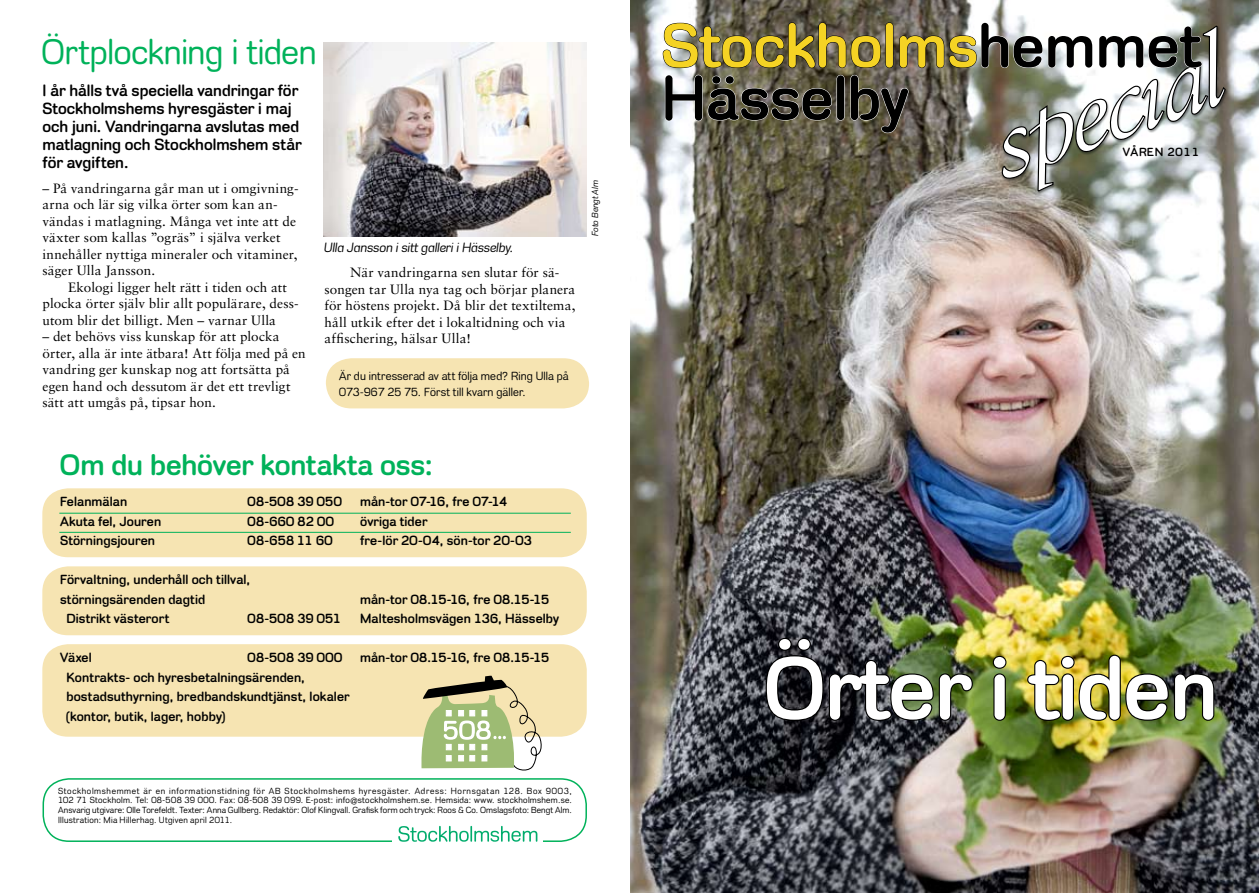
<style>
.page{position:relative;width:1259px;height:893px;background:#fff}
.page>*{position:absolute;margin:0;border:0;box-sizing:border-box;transform-origin:0 0}
.t1{font:700 90px "Stockholm Runt";letter-spacing:-.01em;color:#fff}
.t2{font:700 63px/52.5px "Stockholm Runt";color:#000}
.t3{font:36px "Stockholm Runt";letter-spacing:-.005em;color:#00b25a}
.t4{font:700 30px "Stockholm Runt";letter-spacing:-.005em;color:#00b25a}
.t5{font:700 16.5px/18px "Stockholm Runt";color:#000}
.t6{font:13.5px/16.5px "Sabon";letter-spacing:.01em;color:#000}
.t7{font:700 13.5px/19.5px "Stockholm Runt";letter-spacing:.01em;color:#000}
.t8{font:italic 13.5px "Stockholm Runt";color:#000}
.t9{font:12px/16.5px "Stockholm Runt";letter-spacing:.015em;color:#000}
.t10{font:700 12px "Stockholm Runt";letter-spacing:.05em;color:#000}
.t11{font:9px/9.8px "Stockholm Runt";letter-spacing:.03em;color:#000;text-align:justify}
.t12{font:italic 9px "Stockholm Runt";color:#000}
.s1{color:#f5d324}
</style>
<div class="page">
<div style="left:43px;top:778px;width:544px;height:64px;border:2px solid #00b25a;border-radius:26px"></div>
<div style="left:393px;top:816px;width:150px;height:47px;background:#fff"></div>
<svg style="left:398px;top:826px;width:139px;height:16px"></svg>
<img style="left:630px;top:0;width:629px;height:893px">
<div style="left:1000px;top:25px;width:259px;height:186px;background:#000;opacity:.42"></div>
<img style="left:1002px;top:25px;width:224px;height:760px">
<svg style="left:662px;top:22px;width:563px;height:169px"></svg>
<div style="left:42px;top:566px;width:545px;height:69px;background:#f6e4b2;border-radius:26px"></div>
<div style="left:42px;top:644px;width:545px;height:93px;background:#f6e4b2;border-radius:26px"></div>
<svg style="left:421px;top:676px;width:122px;height:95px"></svg>
<div style="left:42px;top:488px;width:545px;height:69px;background:#f6e4b2;border-radius:26px"></div>
<hr style="left:59px;top:513px;width:512px;height:1px;background:#00b25a">
<hr style="left:59px;top:532px;width:512px;height:1px;background:#00b25a">
<img style="left:324px;top:43px;width:263px;height:193px">
<img style="left:764px;top:637px;width:210px;height:85px">
<svg style="left:991px;top:655px;width:16px;height:67px"></svg>
<img style="left:1026px;top:653px;width:189px;height:69px">
<div style="left:326px;top:358px;width:263px;height:50px;background:#f6e4b2"></div>
<h3 class="t3" style="left:41px;top:31px;width:277px">Örtplockning i tiden</h3>
<p class="t5" style="left:43px;top:81px;width:261px">I år hålls två speciella vandringar för<br>Stockholmshems hyresgäster i maj och juni. Vandringarna avslutas med matlagning och Stockholmshem står för avgiften.</p>
<p class="t6" style="left:43px;top:180px;width:258px">– På vandringarna går man ut i omgivning&shy;arna och lär sig vilka örter som kan an&shy;vändas i matlagning. Många vet inte att de växter som kallas ”ogräs” i själva verket innehåller nyttiga mineraler och vitaminer, säger Ulla Jansson.</p>
<p class="t6" style="left:43px;top:279px;width:258px;text-indent:26px">Ekologi ligger helt rätt i tiden och att plocka örter själv blir allt populärare, dess&shy;utom blir det billigt. Men – varnar Ulla</p>
<p class="t6" style="left:43px;top:328px;width:265px">– det behövs viss kunskap för att plocka örter, alla är inte ätbara! Att följa med på en vandring ger kunskap nog att fortsätta på egen hand och dessutom är det ett trevligt sätt att umgås på, tipsar hon.</p>
<p class="t8" style="left:324px;top:239px;width:191px">Ulla Jansson i sitt galleri i Hässelby.</p>
<p class="t6" style="left:324px;top:264px;width:252px;text-indent:26px">När vandringarna sen slutar för sä&shy;songen tar Ulla nya tag och börjar planera för höstens projekt. Då blir det textiltema, håll utkik efter det i lokaltidning och via affischering, hälsar Ulla!</p>
<p class="t9" style="left:339px;top:367px;width:231px">Är du intresserad av att följa med? Ring Ulla på<br>073-967 25 75. Först till kvarn gäller.</p>
<p class="t12" style="left:590px;top:236px;width:57px;rotate:-90deg">Foto Bengt Alm</p>
<h3 class="t4" style="left:59px;top:448px;width:375px">Om du behöver kontakta oss:</h3>
<p class="t7" style="left:60px;top:492px;width:69px">Felanmälan</p>
<p class="t7" style="left:248px;top:492px;width:96px">08-508 39 050</p>
<p class="t7" style="left:360px;top:492px;width:149px">mån-tor 07-16, fre 07-14</p>
<p class="t7" style="left:60px;top:511px;width:103px">Akuta fel, Jouren</p>
<p class="t7" style="left:248px;top:511px;width:88px">08-660 82 00</p>
<p class="t7" style="left:360px;top:511px;width:69px">övriga tider</p>
<p class="t7" style="left:60px;top:531px;width:97px">Störningsjouren</p>
<p class="t7" style="left:248px;top:531px;width:87px">08-658 11 60</p>
<p class="t7" style="left:360px;top:531px;width:173px">fre-lör 20-04, sön-tor 20-03</p>
<p class="t7" style="left:60px;top:570px;width:192px">Förvaltning, underhåll och tillval, störningsärenden dagtid</p>
<p class="t7" style="left:360px;top:589px;width:191px">mån-tor 08.15-16, fre 08.15-15</p>
<p class="t7" style="left:66px;top:609px;width:104px">Distrikt västerort</p>
<p class="t7" style="left:248px;top:609px;width:95px">08-508 39 051</p>
<p class="t7" style="left:360px;top:609px;width:200px">Maltesholmsvägen 136, Hässelby</p>
<p class="t7" style="left:60px;top:648px;width:33px">Växel</p>
<p class="t7" style="left:248px;top:648px;width:96px">08-508 39 000</p>
<p class="t7" style="left:360px;top:648px;width:191px">mån-tor 08.15-16, fre 08.15-15</p>
<p class="t7" style="left:66px;top:667px;width:285px">Kontrakts- och hyresbetalningsärenden, bostadsuthyrning, bredbandskundtjänst, lokaler (kontor, butik, lager, hobby)</p>
<p class="t11" style="left:58px;top:786px;width:515px">Stockholmshemmet är en informationstidning för AB Stockholmshems hyresgäster. Adress: Hornsgatan 128. Box 9003, 102 71 Stockholm. Tel: 08-508 39 000. Fax: 08-508 39 099. E-post: info@stockholmshem.se. Hemsida: www. stockholmshem.se.<br>Ansvarig utgivare: Olle Torefeldt. Texter: Anna Gullberg. Redaktör: Olof Klingvall. Grafisk form och tryck: Roos &amp; Co. Omslagsfoto: Bengt Alm.<br>Illustration: Mia Hillerhag. Utgiven april 2011.</p>
<h2 class="t2" style="left:661px;top:19px;width:541px"><span class="s1">Stockholms</span>hemmet<br>Hässelby</h2>
<p class="t10" style="left:1122px;top:145px;width:78px">Våren 2011</p>
<h1 class="t1" style="left:763px;top:636px;width:456px">Örter i tiden</h1>
</div>
